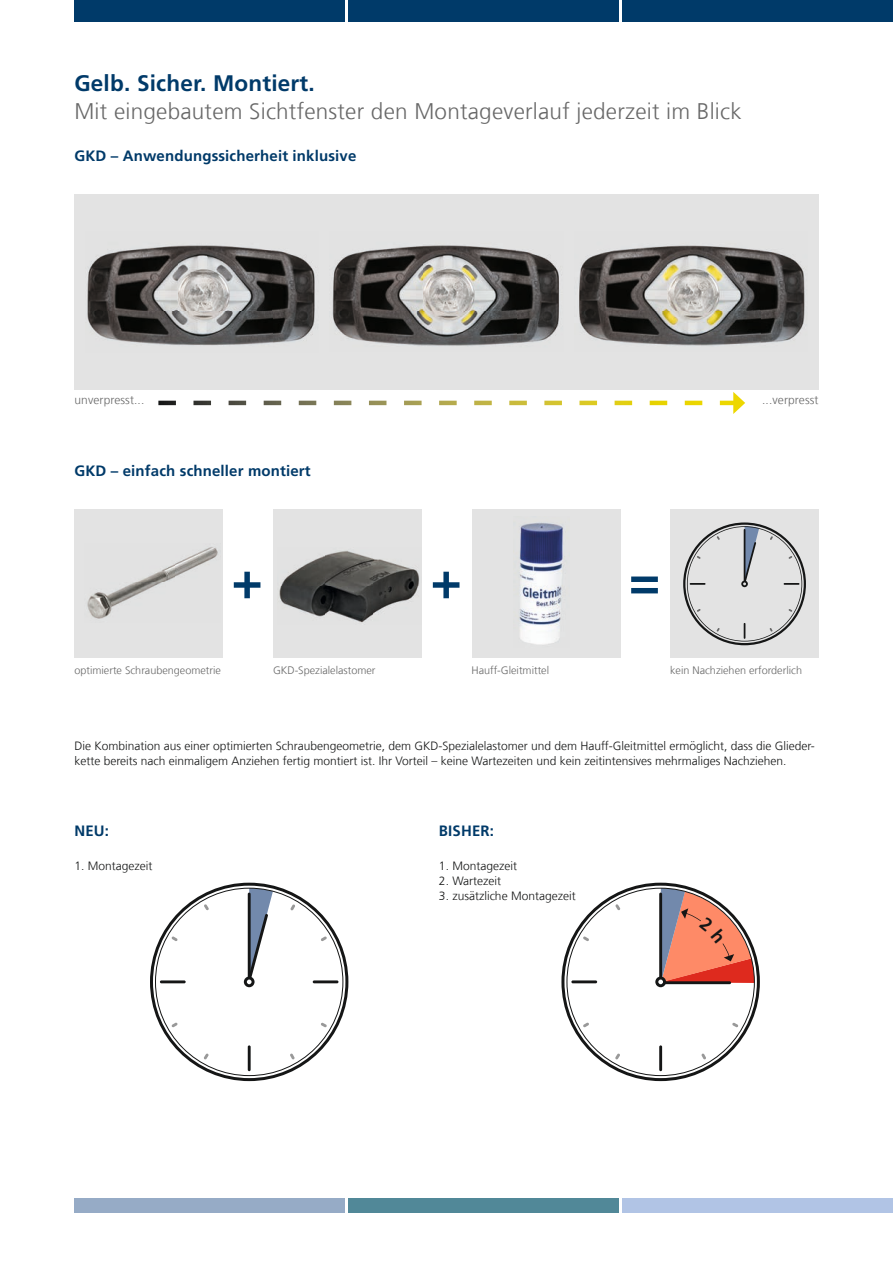
<style>
.page{position:relative;width:893px;height:1263px;background:#fff}
.page>*{position:absolute;margin:0;border:0;box-sizing:border-box;transform-origin:0 0}
.t1{font:700 52.5px "Frutigerfor Hauff";color:#003a69}
.t2{font:300 22.5px "Frutigerfor Hauff";letter-spacing:.01em;color:#686868}
.t3{font:700 22.5px "Frutigerfor Hauff";letter-spacing:.01em;color:#003a69}
.t4{font:700 15px "Frutigerfor Hauff";letter-spacing:.01em;color:#003a69}
.t5{font:300 12px/15px "Frutigerfor Hauff";color:#151616}
.t6{font:300 12px "Frutigerfor Hauff";letter-spacing:.01em;color:#686868}
.t7{font:300 10.8px "Frutigerfor Hauff";color:#686868}
</style>
<div class="page">
<div style="left:74px;top:194px;width:745px;height:195px;background:#e3e3e3"></div>
<div style="left:74px;top:0;width:271px;height:21px;background:#003a69"></div>
<div style="left:622px;top:0;width:271px;height:21px;background:#003a69"></div>
<div style="left:348px;top:0;width:271px;height:21px;background:#003a69"></div>
<div style="left:74px;top:1198px;width:271px;height:15px;background:#96abc6"></div>
<div style="left:622px;top:1198px;width:271px;height:15px;background:#b1c4e5"></div>
<div style="left:348px;top:1198px;width:271px;height:15px;background:#518898"></div>
<img style="left:332px;top:245px;width:227px;height:101px">
<img style="left:87px;top:245px;width:228px;height:101px">
<img style="left:579px;top:245px;width:226px;height:101px">
<div style="left:74px;top:509px;width:149px;height:149px;background:#e3e3e3"></div>
<div style="left:273px;top:509px;width:149px;height:149px;background:#e3e3e3"></div>
<div style="left:472px;top:509px;width:148px;height:149px;background:#e3e3e3"></div>
<div style="left:670px;top:509px;width:149px;height:149px;background:#e3e3e3"></div>
<img style="left:519px;top:522px;width:46px;height:123px">
<img style="left:279px;top:550px;width:141px;height:73px">
<img style="left:87px;top:547px;width:131px;height:72px">
<svg style="left:158px;top:392px;width:587px;height:22px"></svg>
<svg style="left:150px;top:883px;width:198px;height:198px"></svg>
<svg style="left:683px;top:522px;width:123px;height:123px"></svg>
<svg style="left:561px;top:883px;width:199px;height:198px"></svg>
<h2 class="t3" style="left:74px;top:70px;width:242px">Gelb. Sicher. Montiert.</h2>
<h2 class="t2" style="left:74px;top:98px;width:669px">Mit eingebautem Sichtfenster den Montageverlauf jederzeit im Blick</h2>
<p class="t4" style="left:74px;top:146px;width:283px">GKD – Anwendungssicherheit inklusive</p>
<p class="t6" style="left:74px;top:393px;width:72px">unverpresst...</p>
<p class="t6" style="left:762px;top:393px;width:58px">...verpresst</p>
<p class="t4" style="left:74px;top:461px;width:238px">GKD – einfach schneller montiert</p>
<h1 class="t1" style="left:231px;top:548px;width:33px">+</h1>
<h1 class="t1" style="left:430px;top:548px;width:33px">+</h1>
<h1 class="t1" style="left:629px;top:548px;width:33px">=</h1>
<p class="t7" style="left:74px;top:664px;width:148px">optimierte Schraubengeometrie</p>
<p class="t7" style="left:273px;top:664px;width:104px">GKD-Spezialelastomer</p>
<p class="t7" style="left:472px;top:664px;width:79px">Hauff-Gleitmittel</p>
<p class="t7" style="left:670px;top:664px;width:133px">kein Nachziehen erforderlich</p>
<p class="t5" style="left:74px;top:738px;width:742px">Die Kombination aus einer optimierten Schraubengeometrie, dem GKD-Spezialelastomer und dem Hauff-Gleitmittel ermöglicht, dass die Glieder&shy;kette bereits nach einmaligem Anziehen fertig montiert ist. Ihr Vorteil – keine Wartezeiten und kein zeitintensives mehrmaliges Nachziehen.</p>
<p class="t4" style="left:74px;top:821px;width:36px">NEU:</p>
<p class="t4" style="left:439px;top:821px;width:57px">BISHER:</p>
<p class="t5" style="left:74px;top:858px;width:80px">1. Montagezeit</p>
<p class="t5" style="left:439px;top:858px;width:80px">1. Montagezeit</p>
<p class="t5" style="left:439px;top:873px;width:64px">2. Wartezeit</p>
<p class="t5" style="left:439px;top:888px;width:138px">3. zusätzliche Montagezeit</p>
</div>
